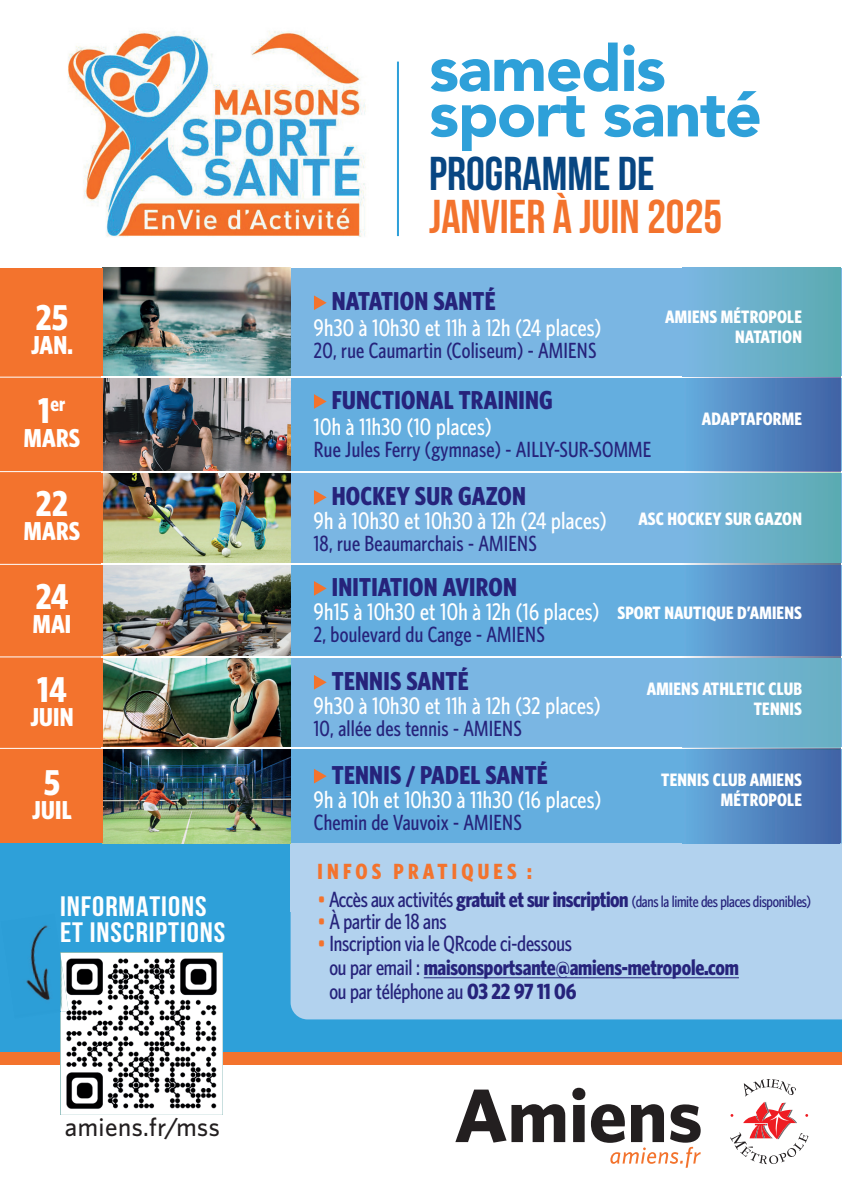
<style>
.page{position:relative;width:842px;height:1191px;background:#fff}
.page>*{position:absolute;margin:0;border:0;box-sizing:border-box;transform-origin:0 0}
.t1{font:900 64px/45.4px "Avenir";letter-spacing:-.02em;color:#2ea0d9}
.t2{font:47.4px "Bebas Neue";color:#f3732d}
.t3{font:47.4px "Bebas Neue";color:#084682}
.t4{font:700 condensed 36px "Whitney HTF";letter-spacing:.005em;color:#fff;scale:.96 1}
.t5{font:700 28px/26.2px "Bebas Neue";letter-spacing:.03em;color:#fff;scale:1.09 1}
.t6{font:700 condensed 26px "Whitney HTF";letter-spacing:.01em;color:#26237b;scale:.96 1}
.t7{font:700 condensed 26px "Whitney HTF";letter-spacing:.01em;color:#fff;scale:.96 1}
.t8{font:500 26px "Whitney HTF";letter-spacing:.02em;color:#231f20;scale:.96 1}
.t9{font:500 condensed 24px "Whitney HTF";letter-spacing:.01em;color:#fff;scale:.96 1}
.t10{font:500 condensed 22px "Whitney HTF";letter-spacing:.01em;color:#26237b;scale:.96 1}
.t11{font:500 condensed 22px/24.2px "Whitney HTF";letter-spacing:-.01em;color:#26237b;scale:.96 1}
.t12{font:700 condensed 22px "Whitney HTF";letter-spacing:.2em;color:#f3732d;scale:.96 1}
.t13{font:700 condensed 21px "Whitney HTF";color:#fff;scale:.96 1}
.t14{font:700 condensed 18px/20px "Whitney HTF";letter-spacing:.01em;color:#fff;text-align:right;scale:.96 1}
.t15{font:500 condensed 16px "Whitney HTF";letter-spacing:-.02em;color:#26237b;scale:.96 1}
.s1{font-size:36px}
.s2{font-size:22px;color:#f3732d}
.s3{font-size:22px}
.s4{font-weight:700;font-size:22px}
.s5{color:#f3732d}
.s6{font-weight:700}
</style>
<div class="page">
<div style="left:0;top:276px;width:842px;height:783px;background:#2ea0d9"></div>
<div style="left:291px;top:268px;width:551px;height:575px;background:#7ab6e3"></div>
<div style="left:155px;top:378px;width:684px;height:93px;background:#64aedf"></div>
<div style="left:155px;top:564px;width:684px;height:93px;background:#64aedf"></div>
<div style="left:155px;top:749px;width:684px;height:94px;background:#64aedf"></div>
<div style="left:291px;top:843px;width:551px;height:176px;background:#b2d2ee"></div>
<div style="left:0;top:1052px;width:842px;height:12px;background:#f3732d"></div>
<svg style="left:455px;top:1087px;width:246px;height:81px"></svg>
<svg style="left:730px;top:1079px;width:78px;height:85px"></svg>
<img style="left:61px;top:952px;width:162px;height:162px">
<hr style="left:424px;top:977px;width:315px;height:1px;background:#26237b">
<img style="left:68px;top:31px;width:298px;height:206px">
<hr style="left:397px;top:62px;width:2px;height:174px;background:#2ea0d9">
<img style="left:102px;top:268px;width:189px;height:109px">
<img style="left:102px;top:378px;width:189px;height:93px">
<img style="left:102px;top:472px;width:189px;height:92px">
<img style="left:102px;top:565px;width:189px;height:91px">
<img style="left:102px;top:657px;width:189px;height:91px">
<img style="left:102px;top:749px;width:189px;height:94px">
<div style="left:0;top:268px;width:102px;height:109px;background:#f3732d"></div>
<div style="left:0;top:377px;width:102px;height:94px;background:#f3732d"></div>
<div style="left:0;top:471px;width:102px;height:93px;background:#f3732d"></div>
<div style="left:0;top:564px;width:102px;height:93px;background:#f3732d"></div>
<div style="left:0;top:657px;width:102px;height:92px;background:#f3732d"></div>
<div style="left:0;top:749px;width:102px;height:94px;background:#f3732d"></div>
<hr style="left:102px;top:377px;width:740px;height:1px;background:#fff">
<hr style="left:102px;top:471px;width:740px;height:1px;background:#fff">
<hr style="left:102px;top:564px;width:740px;height:1px;background:#fff">
<hr style="left:102px;top:656px;width:740px;height:1px;background:#fff">
<hr style="left:102px;top:748px;width:740px;height:1px;background:#fff">
<hr style="left:0;top:377px;width:102px;height:1px;background:#fff">
<hr style="left:0;top:471px;width:102px;height:1px;background:#fff">
<hr style="left:0;top:564px;width:102px;height:1px;background:#fff">
<hr style="left:0;top:656px;width:102px;height:1px;background:#fff">
<hr style="left:0;top:748px;width:102px;height:1px;background:#fff">
<div style="left:682px;top:268px;width:159px;height:109px;background:linear-gradient(to right,#7ab6e2,#5babb0)"></div>
<svg style="left:692px;top:377px;width:149px;height:1px"></svg>
<hr style="left:839px;top:565px;width:2px;height:91px;background:#4563a6">
<div style="left:682px;top:565px;width:157px;height:91px;background:linear-gradient(to right,#65acde,#3f61a4)"></div>
<svg style="left:682px;top:378px;width:159px;height:185px"></svg>
<img style="left:682px;top:563px;width:159px;height:2px">
<svg style="left:682px;top:656px;width:159px;height:187px"></svg>
<div style="left:682px;top:749px;width:157px;height:94px;background:linear-gradient(to right,#65acde,#3f61a4)"></div>
<img style="left:682px;top:748px;width:159px;height:2px">
<img style="left:682px;top:749px;width:157px;height:1px">
<img style="left:26px;top:925px;width:35px;height:93px">
<img style="left:61px;top:956px;width:8px;height:56px">
<svg style="left:314px;top:295px;width:13px;height:15px"></svg>
<svg style="left:314px;top:394px;width:13px;height:15px"></svg>
<svg style="left:314px;top:490px;width:13px;height:15px"></svg>
<svg style="left:314px;top:581px;width:13px;height:15px"></svg>
<svg style="left:314px;top:675px;width:13px;height:14px"></svg>
<svg style="left:314px;top:769px;width:13px;height:14px"></svg>
<h3 class="t4" style="left:36px;top:297px;width:36px">25</h3>
<p class="t7" style="left:31px;top:330px;width:45px">JAN.</p>
<p class="t13" style="left:39px;top:392px;width:29px"><span class="s1">1</span>er</p>
<p class="t7" style="left:24px;top:423px;width:60px">MARS</p>
<h3 class="t4" style="left:36px;top:483px;width:35px">22</h3>
<p class="t7" style="left:24px;top:516px;width:60px">MARS</p>
<h3 class="t4" style="left:36px;top:575px;width:35px">24</h3>
<p class="t7" style="left:33px;top:609px;width:42px">MAI</p>
<h3 class="t4" style="left:38px;top:668px;width:32px">14</h3>
<p class="t7" style="left:30px;top:701px;width:47px">JUIN</p>
<h3 class="t4" style="left:44px;top:761px;width:19px">5</h3>
<p class="t7" style="left:32px;top:794px;width:43px">JUIL</p>
<p class="t5" style="left:60px;top:893px;width:153px">INFORMATIONS<br>ET INSCRIPTIONS</p>
<p class="t8" style="left:65px;top:1111px;width:163px">amiens.fr/mss</p>
<h1 class="t1" style="left:429px;top:44px;width:334px">samedis sport santé</h1>
<h2 class="t3" style="left:429px;top:147px;width:227px">PROGRAMME DE</h2>
<h2 class="t2" style="left:429px;top:191px;width:294px">JANVIER À JUIN 2025</h2>
<p class="t6" style="left:332px;top:286px;width:172px">NATATION SANTÉ</p>
<p class="t9" style="left:314px;top:314px;width:301px">9h30 à 10h30 et 11h à 12h (24 places)</p>
<p class="t10" style="left:314px;top:338px;width:296px">20, rue Caumartin (Coliseum) - AMIENS</p>
<p class="t6" style="left:332px;top:385px;width:232px">FUNCTIONAL TRAINING</p>
<p class="t9" style="left:314px;top:413px;width:186px">10h à 11h30 (10 places)</p>
<p class="t10" style="left:314px;top:436px;width:353px">Rue Jules Ferry (gymnase) - AILLY-SUR-SOMME</p>
<p class="t6" style="left:332px;top:480px;width:204px">HOCKEY SUR GAZON</p>
<p class="t9" style="left:314px;top:506px;width:306px">9h à 10h30 et 10h30 à 12h (24 places)</p>
<p class="t10" style="left:314px;top:530px;width:234px">18, rue Beaumarchais - AMIENS</p>
<p class="t6" style="left:332px;top:571px;width:194px">INITIATION AVIRON</p>
<p class="t9" style="left:314px;top:597px;width:299px">9h15 à 10h30 et 10h à 12h (16 places)</p>
<p class="t10" style="left:314px;top:621px;width:242px">2, boulevard du Cange - AMIENS</p>
<p class="t6" style="left:332px;top:665px;width:144px">TENNIS SANTÉ</p>
<p class="t9" style="left:314px;top:691px;width:300px">9h30 à 10h30 et 11h à 12h (32 places)</p>
<p class="t10" style="left:314px;top:715px;width:218px">10, allée des tennis - AMIENS</p>
<p class="t6" style="left:332px;top:759px;width:227px">TENNIS / PADEL SANTÉ</p>
<p class="t9" style="left:314px;top:785px;width:301px">9h à 10h et 10h30 à 11h30 (16 places)</p>
<p class="t10" style="left:314px;top:809px;width:218px">Chemin de Vauvoix - AMIENS</p>
<p class="t14" style="left:665px;top:306px;width:144px">AMIENS MÉTROPOLE<br>NATATION</p>
<p class="t14" style="left:702px;top:409px;width:106px">ADAPTAFORME</p>
<p class="t14" style="left:639px;top:508px;width:172px">ASC HOCKEY SUR GAZON</p>
<p class="t14" style="left:617px;top:602px;width:194px">SPORT NAUTIQUE D’AMIENS</p>
<p class="t14" style="left:647px;top:679px;width:163px">AMIENS ATHLETIC CLUB<br>TENNIS</p>
<p class="t14" style="left:661px;top:770px;width:148px">TENNIS CLUB AMIENS<br>MÉTROPOLE</p>
<p class="t12" style="left:317px;top:858px;width:225px">INFOS PRATIQUES :</p>
<p class="t15" style="left:317px;top:892px;width:516px"><span class="s2">•</span> <span class="s3">Accès aux activités</span> <span class="s4">gratuit et sur inscription</span> (dans la limite des places disponibles)</p>
<p class="t11" style="left:317px;top:908px;width:136px"><span class="s5">•</span> À partir de 18 ans</p>
<p class="t11" style="left:329px;top:930px;width:428px;text-indent:-12px"><span class="s5">•</span> Inscription via le QRcode ci-dessous<br>ou par email : <span class="s6">maisonsportsante@amiens-metropole.com </span>ou par téléphone au <span class="s6">03 22 97 11 06</span></p>
</div>
